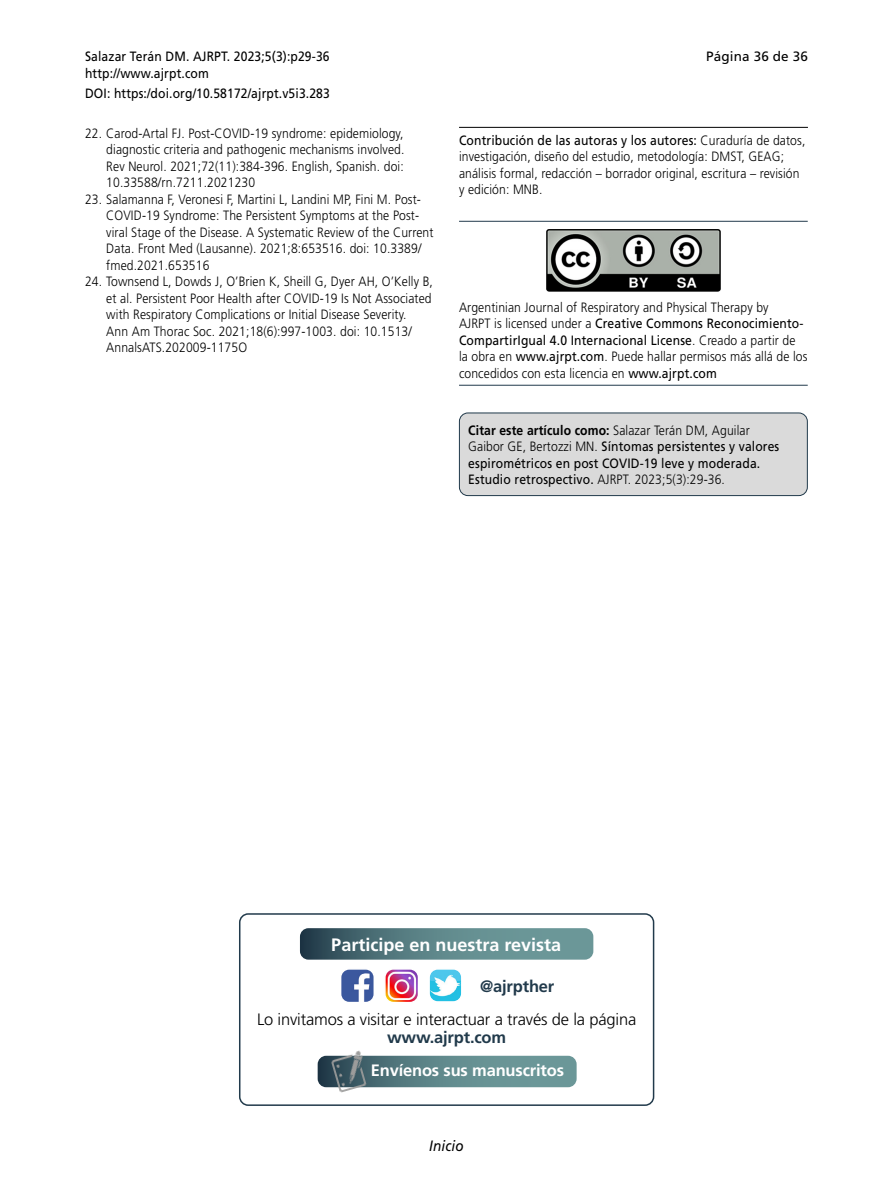
<style>
.page{position:relative;width:893px;height:1191px;background:#fff}
.page>*{position:absolute;margin:0;border:0;box-sizing:border-box;transform-origin:0 0}
.t1{font:700 18px "Frutiger LT Std";color:#fff}
.t2{font:300 16.5px "Frutiger LT Std";letter-spacing:-.01em;color:#000}
.t3{font:700 16.5px "Frutiger LT Std";letter-spacing:-.01em;color:#213a4b}
.t4{font:700 16.5px "Frutiger LT Std";letter-spacing:-.01em;color:#fff}
.t5{font:italic 15px "Frutiger LT Std";letter-spacing:.01em;color:#000;scale:.9 1}
.t6{font:300 13.5px/16.5px "Frutiger LT Std";letter-spacing:.01em;color:#000;scale:.9 1}
.t7{font:13.5px/16.5px "Frutiger LT Std";letter-spacing:.01em;color:#000;scale:.9 1}
.t8{font:13.5px "Frutiger LT Std";letter-spacing:.01em;color:#000}
.s1{font-weight:400}
.s2{font-weight:700}
.s3{font-weight:300}
</style>
<div class="page">
<hr style="left:459px;top:221px;width:349px;height:1px;background:#213a4b">
<hr style="left:459px;top:385px;width:349px;height:1px;background:#213a4b">
<img style="left:546px;top:230px;width:174px;height:62px">
<div style="left:239px;top:913px;width:415px;height:193px;border:2px solid #213a4b;border-radius:9px"></div>
<img style="left:343px;top:971px;width:29px;height:29px">
<div style="left:340px;top:968px;width:35px;height:35px;border:2px solid #fff;border-radius:9px"></div>
<img style="left:387px;top:971px;width:29px;height:29px">
<div style="left:384px;top:968px;width:35px;height:35px;border:2px solid #fff;border-radius:9px"></div>
<img style="left:431px;top:971px;width:29px;height:28px">
<div style="left:428px;top:968px;width:35px;height:34px;border:2px solid #fff;border-radius:9px"></div>
<svg style="left:300px;top:928px;width:293px;height:31px;background:#597f84"></svg>
<svg style="left:318px;top:1055px;width:259px;height:32px;background:#648c8f"></svg>
<img style="left:327px;top:1050px;width:49px;height:43px">
<div style="left:459px;top:413px;width:348px;height:82px;background:#dadada;border-radius:9px"></div>
<div style="left:459px;top:412px;width:349px;height:84px;border:1px solid #213a4b;border-radius:9px"></div>
<hr style="left:459px;top:127px;width:349px;height:1px;background:#000">
<p class="t7" style="left:85px;top:48px;width:273px">Salazar Terán DM. AJRPT. 2023;5(3):p29-36 http://www.ajrpt.com</p>
<p class="t7" style="left:85px;top:86px;width:274px">DOI: https:/doi.org/10.58172/ajrpt.v5i3.283</p>
<p class="t6" style="left:106px;top:125px;width:333px;text-align:justify;text-indent:-21px">22. Carod-Artal FJ. Post-COVID-19 syndrome: epidemiology, diagnostic criteria and pathogenic mechanisms involved.<br>Rev Neurol. 2021;72(11):384-396. English, Spanish. doi:<br>10.33588/rn.7211.2021230</p>
<p class="t6" style="left:106px;top:191px;width:365px;text-indent:-21px">23. Salamanna F, Veronesi F, Martini L, Landini MP, Fini M. Post-COVID-19 Syndrome: The Persistent Symptoms at the Post&shy;viral Stage of the Disease. A Systematic Review of the Current Data. Front Med (Lausanne). 2021;8:653516. doi: 10.3389/ fmed.2021.653516</p>
<p class="t6" style="left:106px;top:273px;width:364px;text-indent:-21px">24. Townsend L, Dowds J, O’Brien K, Sheill G, Dyer AH, O’Kelly B, et al. Persistent Poor Health after COVID-19 Is Not Associated with Respiratory Complications or Initial Disease Severity.<br>Ann Am Thorac Soc. 2021;18(6):997-1003. doi: 10.1513/ AnnalsATS.202009-1175O</p>
<p class="t8" style="left:706px;top:49px;width:103px">Página 36 de 36</p>
<p class="t6" style="left:459px;top:132px;width:386px"><span class="s1">Contribución de las autoras y los autores:</span> Curaduría de datos, investigación, diseño del estudio, metodología: DMST, GEAG; análisis formal, redacción – borrador original, escritura – revisión y edición: MNB.</p>
<p class="t6" style="left:459px;top:299px;width:389px">Argentinian Journal of Respiratory and Physical Therapy by<br>AJRPT is licensed under a <span class="s1">Creative Commons Reconocimiento-CompartirIgual 4.0 Internacional License</span>. Creado a partir de la obra en <span class="s1">www.ajrpt.com</span>. Puede hallar permisos más allá de los concedidos con esta licencia en <span class="s1">www.ajrpt.com</span></p>
<p class="t7" style="left:468px;top:422px;width:347px"><span class="s2">Citar este artículo como:</span> <span class="s3">Salazar Terán DM, Aguilar Gaibor GE, Bertozzi MN.</span> Síntomas persistentes y valores espirométricos en post COVID-19 leve y moderada.<br>Estudio retrospectivo. <span class="s3">AJRPT. 2023;5(3):29-36.</span></p>
<h1 class="t1" style="left:331px;top:933px;width:231px">Participe en nuestra revista</h1>
<p class="t3" style="left:480px;top:976px;width:76px">@ajrpther</p>
<p class="t2" style="left:257px;top:1009px;width:381px">Lo invitamos a visitar e interactuar a través de la página</p>
<p class="t3" style="left:387px;top:1027px;width:121px">www.ajrpt.com</p>
<p class="t4" style="left:371px;top:1060px;width:195px">Envíenos sus manuscritos</p>
<p class="t5" style="left:429px;top:1137px;width:40px">Inicio</p>
</div>
